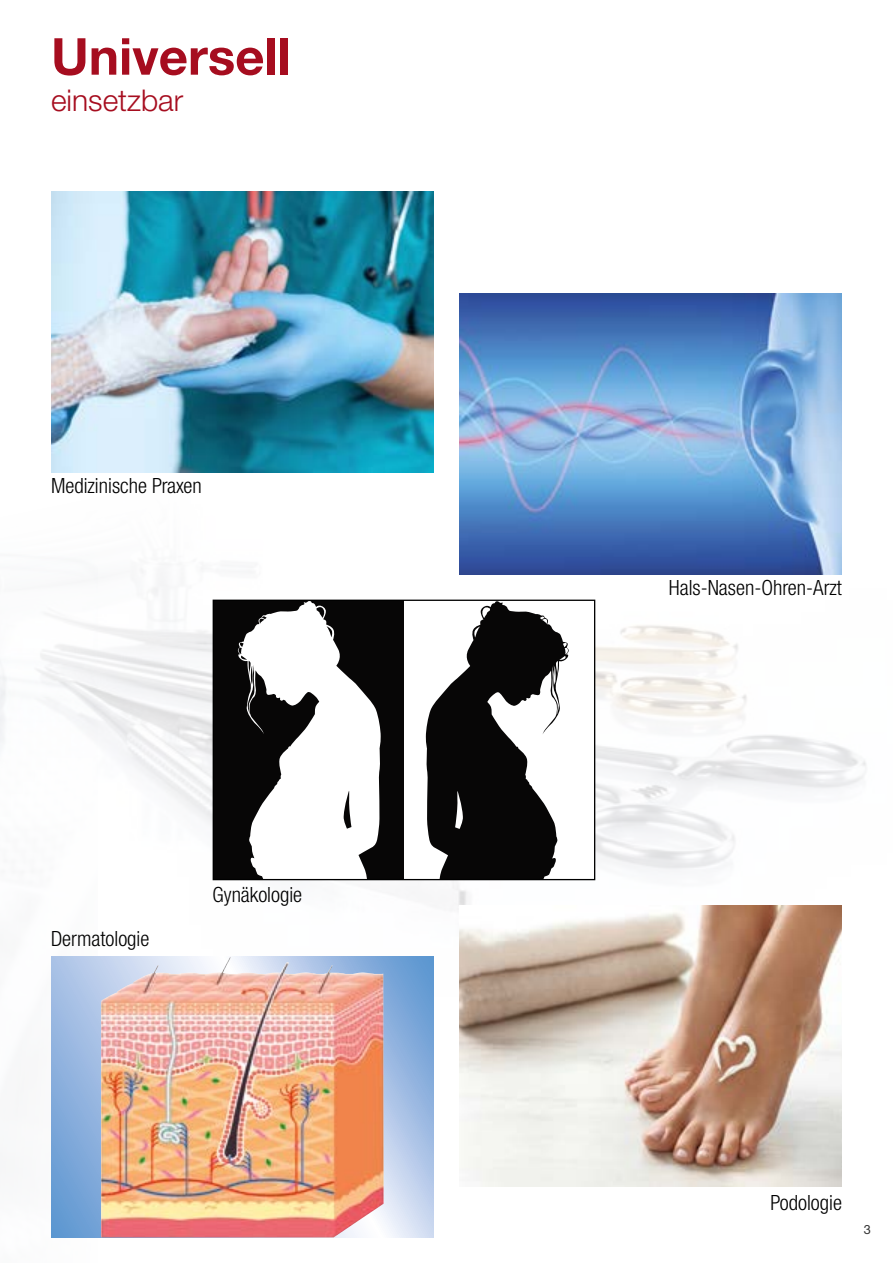
<style>
.page{position:relative;width:893px;height:1263px;background:#fff}
.page>*{position:absolute;margin:0;border:0;box-sizing:border-box;transform-origin:0 0}
.t1{font:700 51px "Helvetica Neue LTW1 G";color:#a60d1f}
.t2{font:300 30px "Helvetica Neue LTW1 G";color:#a60d1f}
.t3{font:300 condensed 21px "Helvetica Neue LTW1 G";color:#000}
.t4{font:12.75px "Helvetica Neue LTW1 G";color:#000}
</style>
<div class="page">
<img style="left:98px;top:472px;width:768px;height:766px">
<img style="left:0;top:472px;width:98px;height:766px">
<img style="left:51px;top:191px;width:383px;height:281px">
<img style="left:459px;top:906px;width:383px;height:280px">
<svg style="left:51px;top:957px;width:383px;height:280px;background:#97b7e0"></svg>
<img style="left:101px;top:957px;width:283px;height:280px">
<img style="left:459px;top:293px;width:383px;height:281px">
<div style="left:404px;top:600px;width:191px;height:279px;background:#fff"></div>
<svg style="left:426px;top:602px;width:143px;height:276px"></svg>
<div style="left:213px;top:600px;width:191px;height:279px;background:#070606"></div>
<svg style="left:238px;top:602px;width:143px;height:276px"></svg>
<div style="left:213px;top:600px;width:382px;height:280px;border:1px solid #000"></div>
<h1 class="t1" style="left:51px;top:25px;width:241px">Universell</h1>
<h2 class="t2" style="left:51px;top:82px;width:134px">einsetzbar</h2>
<p class="t3" style="left:51px;top:474px;width:152px">Medizinische Praxen</p>
<p class="t3" style="left:51px;top:926px;width:100px">Dermatologie</p>
<p class="t3" style="left:213px;top:882px;width:91px">Gynäkologie</p>
<p class="t3" style="left:669px;top:576px;width:175px">Hals-Nasen-Ohren-Arzt</p>
<p class="t3" style="left:770px;top:1190px;width:73px">Podologie</p>
<p class="t4" style="left:864px;top:1221px;width:9px">3</p>
</div>
